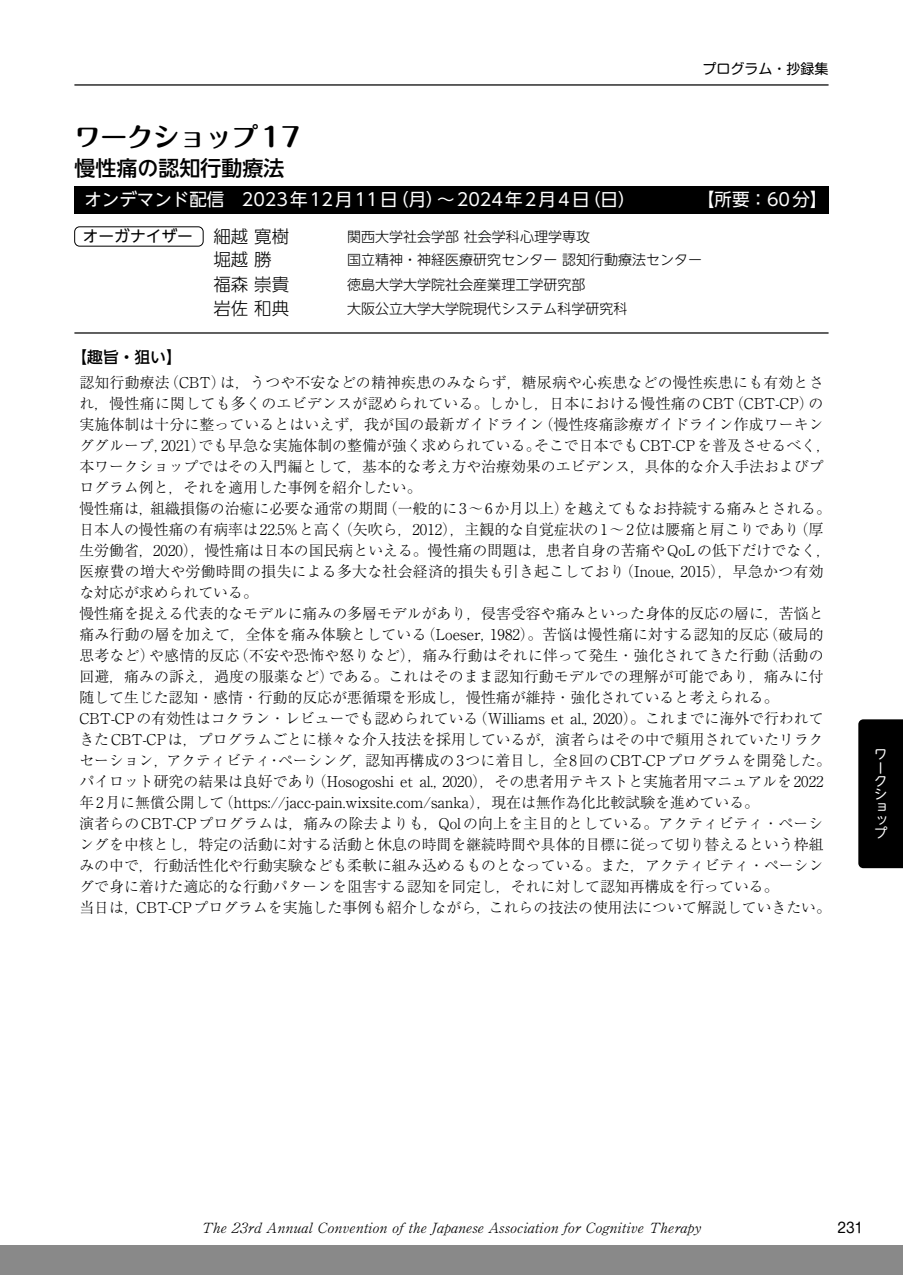
<style>
.page{position:relative;width:903px;height:1275px;background:#fff}
.page>*{position:absolute;margin:0;border:0;box-sizing:border-box;transform-origin:0 0}
.t1{font:700 26.25px "Maru Fo Pro";color:#000}
.t2{font:500 21px "UD Shin Go NT Pro";color:#000}
.t3{font:17.5px "UD Shin Go NT Pro";color:#fff}
.t4{font:300 17.5px "UD Shin Go NT Pro";color:#000}
.t5{font:15.75px "UD Shin Go NT Pro";color:#000}
.t6{font:500 15.75px "UD Shin Go NT Pro";color:#000}
.t7{font:300 14.88px/21px "Ryumin Pro";color:#000}
.t8{font:300 14px "UD Shin Go NT Pro";color:#000}
.t9{font:300 14px "Ryumin Pro";color:#000}
.t10{font:14px "Shin M Go Pro";color:#000}
.t11{font:13.12px/13.1px "UD Shin M Go Pro";color:#fff}
.s1{font-weight:300;font-size:17.5px}
</style>
<div class="page">
<div style="left:0;top:1245px;width:903px;height:30px;background:#898989"></div>
<hr style="left:74px;top:84px;width:754px;height:2px;background:#000">
<div style="left:858px;top:719px;width:45px;height:149px;background:#000"></div>
<div style="left:74px;top:186px;width:754px;height:27px;background:#000"></div>
<hr style="left:74px;top:332px;width:754px;height:2px;background:#000">
<div style="left:74px;top:227px;width:129px;height:19px;border:1px solid #000;border-radius:5px"></div>
<p class="t10" style="left:702px;top:58px;width:127px">プログラム・抄録集</p>
<h1 class="t1" style="left:74px;top:116px;width:227px">ワークショップ17</h1>
<h2 class="t2" style="left:74px;top:151px;width:211px">慢性痛の認知行動療法</h2>
<p class="t3" style="left:84px;top:186px;width:553px">オンデマンド配信　2023年12月11日（月）〜2024年2月4日（日）</p>
<p class="t3" style="left:697px;top:186px;width:132px">【所要：60分】</p>
<p class="t5" style="left:83px;top:224px;width:208px">オーガナイザー <span class="s1">細越 寛樹</span></p>
<p class="t8" style="left:347px;top:225px;width:244px">関西大学社会学部 社会学科心理学専攻</p>
<p class="t4" style="left:213px;top:246px;width:77px">堀越 勝　</p>
<p class="t8" style="left:347px;top:248px;width:356px">国立精神・神経医療研究センター 認知行動療法センター</p>
<p class="t4" style="left:213px;top:270px;width:77px">福森 崇貴</p>
<p class="t8" style="left:347px;top:273px;width:239px">徳島大学大学院社会産業理工学研究部</p>
<p class="t4" style="left:213px;top:295px;width:77px">岩佐 和典</p>
<p class="t8" style="left:347px;top:297px;width:281px">大阪公立大学大学院現代システム科学研究科</p>
<p class="t6" style="left:71px;top:344px;width:112px">【趣旨・狙い】</p>
<p class="t7" style="left:79px;top:371px;width:753px">認知行動療法（CBT）は，うつや不安などの精神疾患のみならず，糖尿病や心疾患などの慢性疾患にも有効とされ，慢性痛に関しても多くのエビデンスが認められている。しかし，日本における慢性痛のCBT（CBT-CP）の実施体制は十分に整っているとはいえず，我が国の最新ガイドライン（慢性疼痛診療ガイドライン作成ワーキンググループ，2021）でも早急な実施体制の整備が強く求められている。そこで日本でもCBT-CPを普及させるべく，本ワークショップではその入門編として，基本的な考え方や治療効果のエビデンス，具体的な介入手法およびプログラム例と，それを適用した事例を紹介したい。<br>慢性痛は，組織損傷の治癒に必要な通常の期間（一般的に3～ 6か月以上）を越えてもなお持続する痛みとされる。日本人の慢性痛の有病率は22.5%と高く（矢吹ら，2012），主観的な自覚症状の1～ 2位は腰痛と肩こりであり（厚生労働省，2020），慢性痛は日本の国民病といえる。慢性痛の問題は，患者自身の苦痛やQoLの低下だけでなく，医療費の増大や労働時間の損失による多大な社会経済的損失も引き起こしており（Inoue, 2015），早急かつ有効な対応が求められている。<br>慢性痛を捉える代表的なモデルに痛みの多層モデルがあり，侵害受容や痛みといった身体的反応の層に，苦悩と痛み行動の層を加えて，全体を痛み体験としている（Loeser, 1982）。苦悩は慢性痛に対する認知的反応（破局的思考など）や感情的反応（不安や恐怖や怒りなど），痛み行動はそれに伴って発生・強化されてきた行動（活動の回避，痛みの訴え，過度の服薬など）である。これはそのまま認知行動モデルでの理解が可能であり，痛みに付随して生じた認知・感情・行動的反応が悪循環を形成し，慢性痛が維持・強化されていると考えられる。CBT-CPの有効性はコクラン・レビューでも認められている（Williams et al., 2020）。これまでに海外で行われてきたCBT-CPは，プログラムごとに様々な介入技法を採用しているが，演者らはその中で頻用されていたリラクセーション，アクティビティ・ペーシング，認知再構成の3つに着目し，全8回のCBT-CPプログラムを開発した。パイロット研究の結果は良好であり（Hosogoshi et al., 2020），その患者用テキストと実施者用マニュアルを2022年2月に無償公開して（https://jacc-pain.wixsite.com/sanka），現在は無作為化比較試験を進めている。<br>演者らのCBT-CPプログラムは，痛みの除去よりも，Qolの向上を主目的としている。アクティビティ・ペーシングを中核とし，特定の活動に対する活動と休息の時間を継続時間や具体的目標に従って切り替えるという枠組みの中で，行動活性化や行動実験なども柔軟に組み込めるものとなっている。また，アクティビティ・ペーシングで身に着けた適応的な行動パターンを阻害する認知を同定し，それに対して認知再構成を行っている。<br>当日は，CBT-CPプログラムを実施した事例も紹介しながら，これらの技法の使用法について解説していきたい。</p>
<p class="t11" style="left:874px;top:747px;width:15px">ワークショップ</p>
<p class="t9" style="left:201px;top:1216px;width:502px">The 23rd Annual Convention of the Japanese Association for Cognitive Therapy</p>
<p class="t10" style="left:837px;top:1216px;width:27px">231</p>
</div>
